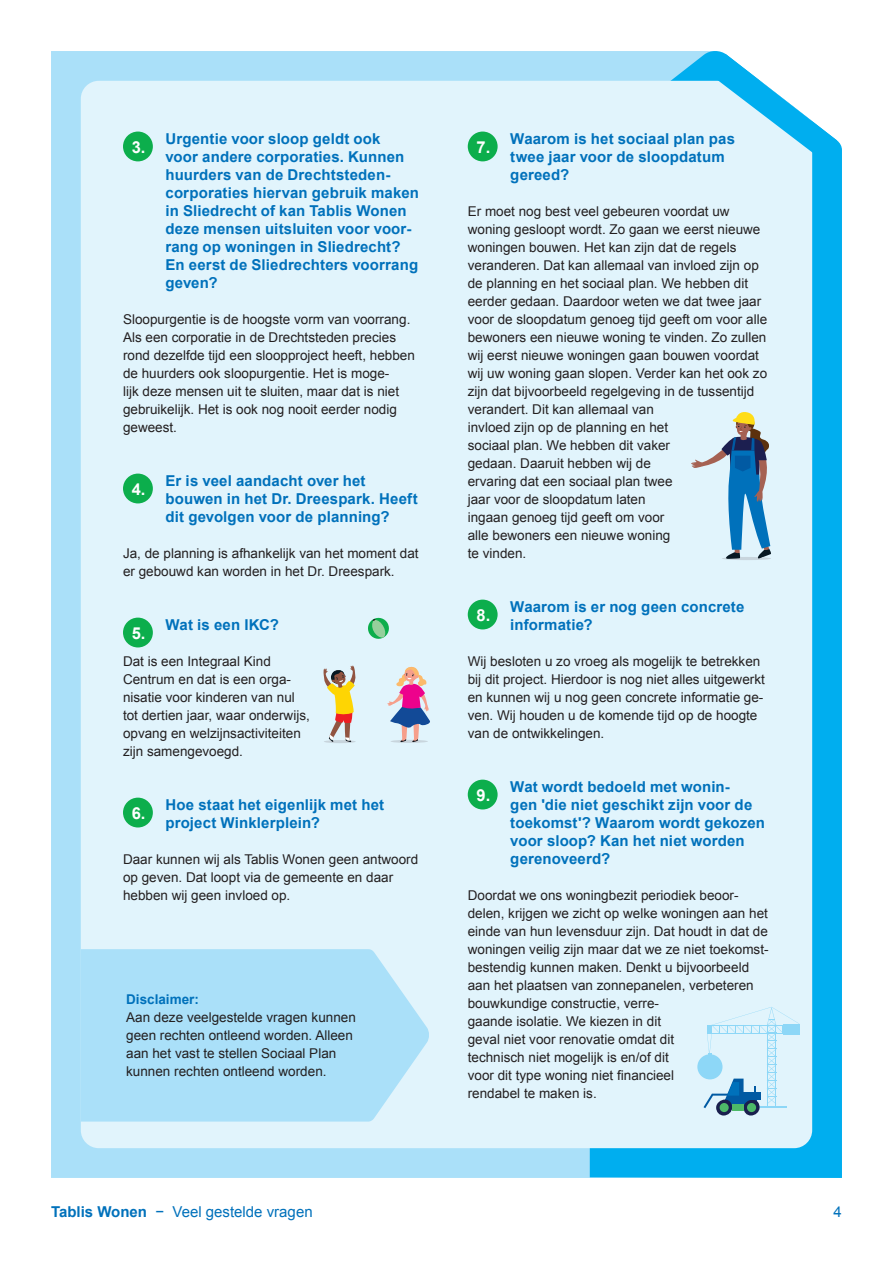
<style>
.page{position:relative;width:893px;height:1263px;background:#fff}
.page>*{position:absolute;margin:0;border:0;box-sizing:border-box;transform-origin:0 0}
.t1{font:700 16.5px "Arial";color:#fff}
.t2{font:700 15px/18px "Arial";letter-spacing:.01em;color:#0071bb}
.t3{font:15px "Arial";color:#0071bb}
.t4{font:13.5px/18px "Arial";color:#231f20}
.t5{font:700 13.5px "Arial";color:#0071bb}
.s1{font-weight:700}
</style>
<div class="page">
<div style="left:51px;top:51px;width:539px;height:1127px;background:#aae0f9"></div>
<svg style="left:590px;top:51px;width:252px;height:1127px;background:#0fb2ef"></svg>
<div style="left:81px;top:81px;width:731px;height:1067px;background:#e1f4fc"></div>
<svg style="left:705px;top:51px;width:132px;height:119px"></svg>
<div style="left:123px;top:132px;width:30px;height:29px;background:#0cae4c;border-radius:50%"></div>
<div style="left:123px;top:474px;width:30px;height:29px;background:#0cae4c;border-radius:50%"></div>
<div style="left:123px;top:618px;width:30px;height:29px;background:#0cae4c;border-radius:50%"></div>
<div style="left:123px;top:798px;width:30px;height:29px;background:#0cae4c;border-radius:50%"></div>
<div style="left:468px;top:132px;width:30px;height:29px;background:#0cae4c;border-radius:50%"></div>
<div style="left:468px;top:600px;width:30px;height:29px;background:#0cae4c;border-radius:50%"></div>
<div style="left:468px;top:780px;width:30px;height:29px;background:#0cae4c;border-radius:50%"></div>
<svg style="left:81px;top:949px;width:349px;height:172px;background:#aee1f9"></svg>
<div style="left:697px;top:1054px;width:25px;height:25px;background:#8dd7f7;border-radius:50%"></div>
<svg style="left:703px;top:1007px;width:96px;height:108px;background:#c0e0ef"></svg>
<svg style="left:691px;top:412px;width:80px;height:148px;background:#9ebed1"></svg>
<hr style="left:391px;top:740px;width:37px;height:3px;background:#c8d5dd;border-radius:50%">
<hr style="left:324px;top:740px;width:32px;height:3px;background:#c8d5dd;border-radius:50%">
<svg style="left:324px;top:665px;width:34px;height:77px;background:#d6c49b"></svg>
<svg style="left:387px;top:666px;width:43px;height:76px;background:#c2a8c6"></svg>
<svg style="left:366px;top:618px;width:24px;height:22px"></svg>
<p class="t1" style="left:132px;top:136px;width:15px">3.</p>
<p class="t2" style="left:166px;top:130px;width:255px">Urgentie voor sloop geldt ook<br>voor andere corporaties. Kunnen huurders van de Drechtsteden&shy;corporaties hiervan gebruik maken in Sliedrecht of kan Tablis Wonen deze mensen uitsluiten voor voor&shy;rang op woningen in Sliedrecht?<br>En eerst de Sliedrechters voorrang geven?</p>
<p class="t4" style="left:123px;top:310px;width:293px">Sloopurgentie is de hoogste vorm van voorrang.<br>Als een corporatie in de Drechtsteden precies rond dezelfde tijd een sloopproject heeft, hebben de huurders ook sloopurgentie. Het is moge-<br>lijk deze mensen uit te sluiten, maar dat is niet gebruikelijk. Het is ook nog nooit eerder nodig geweest.</p>
<p class="t1" style="left:132px;top:478px;width:15px">4.</p>
<p class="t2" style="left:166px;top:472px;width:254px">Er is veel aandacht over het bouwen in het Dr. Dreespark. Heeft dit gevolgen voor de planning?</p>
<p class="t4" style="left:123px;top:544px;width:297px">Ja, de planning is afhankelijk van het moment dat er gebouwd kan worden in het Dr. Dreespark.</p>
<p class="t2" style="left:166px;top:616px;width:115px">Wat is een IKC?</p>
<p class="t4" style="left:123px;top:652px;width:188px">Dat is een Integraal Kind<br>Centrum en dat is een orga&shy;nisatie voor kinderen van nul tot dertien jaar, waar onderwijs, opvang en welzijnsactiviteiten zijn samengevoegd.</p>
<p class="t1" style="left:132px;top:622px;width:15px">5.</p>
<p class="t1" style="left:132px;top:802px;width:15px">6.</p>
<p class="t2" style="left:166px;top:796px;width:220px">Hoe staat het eigenlijk met het project Winklerplein?</p>
<p class="t4" style="left:123px;top:850px;width:297px">Daar kunnen wij als Tablis Wonen geen antwoord op geven. Dat loopt via de gemeente en daar hebben wij geen invloed op.</p>
<p class="t5" style="left:126px;top:990px;width:74px">Disclaimer:</p>
<p class="t4" style="left:126px;top:1008px;width:231px">Aan deze veelgestelde vragen kunnen geen rechten ontleend worden. Alleen aan het vast te stellen Sociaal Plan kunnen rechten ontleend worden.</p>
<p class="t1" style="left:476px;top:136px;width:15px">7.</p>
<p class="t2" style="left:510px;top:130px;width:226px">Waarom is het sociaal plan pas twee jaar voor de sloopdatum gereed?</p>
<p class="t4" style="left:468px;top:202px;width:301px">Er moet nog best veel gebeuren voordat uw woning gesloopt wordt. Zo gaan we eerst nieuwe woningen bouwen. Het kan zijn dat de regels veranderen. Dat kan allemaal van invloed zijn op de planning en het sociaal plan. We hebben dit eerder gedaan. Daardoor weten we dat twee jaar voor de sloopdatum genoeg tijd geeft om voor alle bewoners een nieuwe woning te vinden. Zo zullen wij eerst nieuwe woningen gaan bouwen voordat wij uw woning gaan slopen. Verder kan het ook zo zijn dat bijvoorbeeld regelgeving in de tussentijd verandert. Dit kan allemaal van<br>invloed zijn op de planning en het<br>sociaal plan. We hebben dit vaker<br>gedaan. Daaruit hebben wij de<br>ervaring dat een sociaal plan twee<br>jaar voor de sloopdatum laten<br>ingaan genoeg tijd geeft om voor<br>alle bewoners een nieuwe woning<br>te vinden.</p>
<p class="t1" style="left:476px;top:604px;width:15px">8.</p>
<p class="t2" style="left:510px;top:598px;width:236px">Waarom is er nog geen concrete informatie?</p>
<p class="t4" style="left:468px;top:652px;width:299px">Wij besloten u zo vroeg als mogelijk te betrekken bij dit project. Hierdoor is nog niet alles uitgewerkt en kunnen wij u nog geen concrete informatie ge&shy;ven. Wij houden u de komende tijd op de hoogte van de ontwikkelingen.</p>
<p class="t1" style="left:476px;top:784px;width:15px">9.</p>
<p class="t2" style="left:510px;top:778px;width:256px">Wat wordt bedoeld met wonin-<br>gen 'die niet geschikt zijn voor de toekomst'? Waarom wordt gekozen voor sloop? Kan het niet worden gerenoveerd?</p>
<p class="t4" style="left:468px;top:886px;width:302px">Doordat we ons woningbezit periodiek beoor&shy;delen, krijgen we zicht op welke woningen aan het einde van hun levensduur zijn. Dat houdt in dat de woningen veilig zijn maar dat we ze niet toekomst&shy;bestendig kunnen maken. Denkt u bijvoorbeeld aan het plaatsen van zonnepanelen, verbeteren bouwkundige constructie, verre-<br>gaande isolatie. We kiezen in dit<br>geval niet voor renovatie omdat dit<br>technisch niet mogelijk is en/of dit<br>voor dit type woning niet financieel<br>rendabel te maken is.</p>
<p class="t3" style="left:51px;top:1202px;width:263px"><span class="s1">Tablis Wonen</span> − Veel gestelde vragen</p>
<p class="t3" style="left:834px;top:1202px;width:10px">4</p>
</div>
